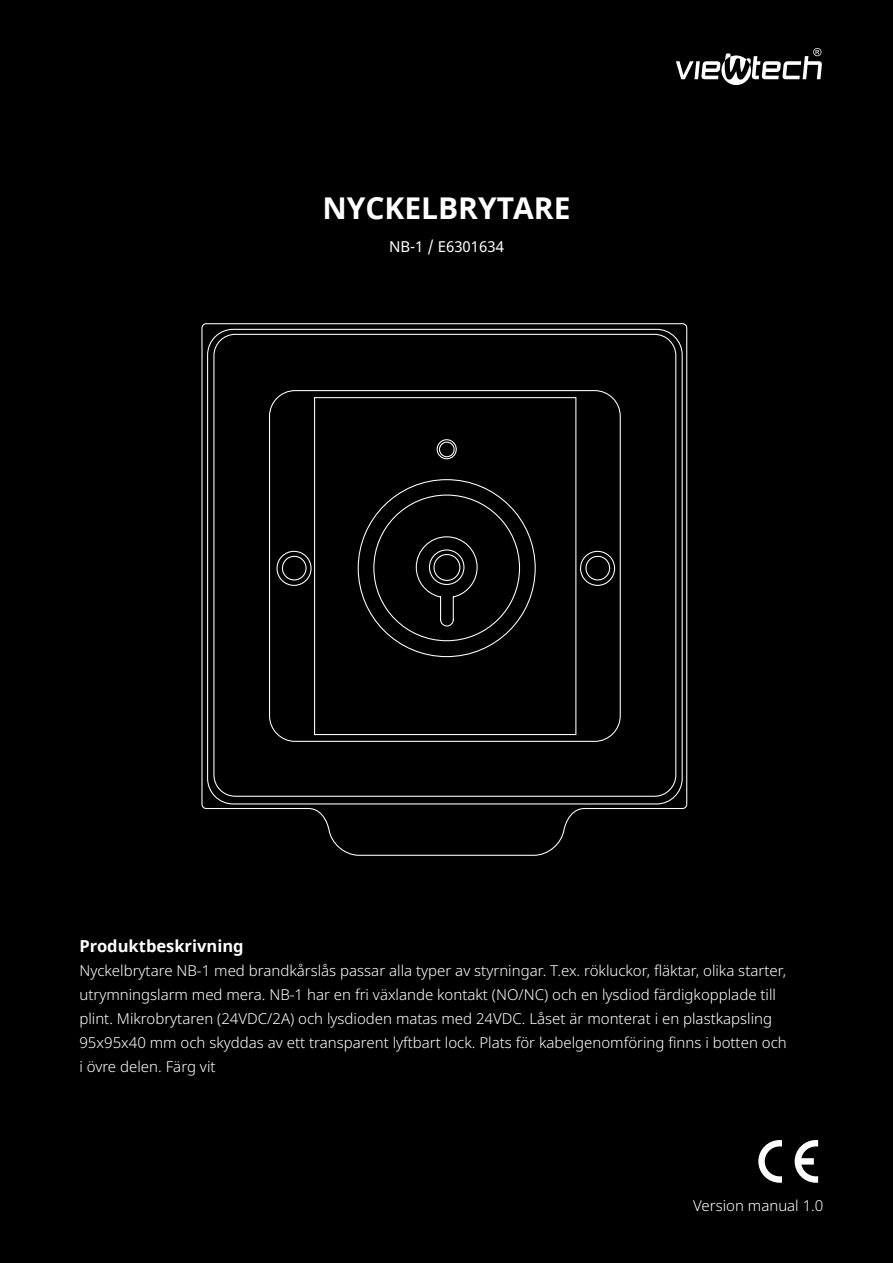
<style>
.page{position:relative;width:893px;height:1263px;background:#000}
.page>*{position:absolute;margin:0;border:0;box-sizing:border-box;transform-origin:0 0}
.t1{font:700 30px "Noto Sans";color:#fff}
.t2{font:700 16.5px "Noto Sans";color:#fff}
.t3{font:300 15px/24px "Noto Sans";color:#fff}
.t4{font:15px "Noto Sans";color:#fff}
</style>
<div class="page">
<svg style="left:795px;top:1140px;width:23px;height:43px"></svg>
<svg style="left:758px;top:1140px;width:24px;height:43px"></svg>
<svg style="left:676px;top:48px;width:146px;height:37px"></svg>
<svg style="left:201px;top:323px;width:487px;height:533px"></svg>
<p class="t1" style="left:322px;top:187px;width:249px">NYCKELBRYTARE</p>
<p class="t4" style="left:389px;top:236px;width:116px">NB-1 / E6301634</p>
<p class="t2" style="left:79px;top:934px;width:166px">Produktbeskrivning</p>
<p class="t3" style="left:79px;top:959px;width:709px">Nyckelbrytare NB-1 med brandkårslås passar alla typer av styrningar. T.ex. rökluckor, fläktar, olika starter, utrymningslarm med mera. NB-1 har en fri växlande kontakt (NO/NC) och en lysdiod färdigkopplade till plint. Mikrobrytaren (24VDC/2A) och lysdioden matas med 24VDC. Låset är monterat i en plastkapsling 95x95x40 mm och skyddas av ett transparent lyftbart lock. Plats för kabelgenomföring finns i botten och i övre delen. Färg vit</p>
<p class="t3" style="left:693px;top:1194px;width:132px">Version manual 1.0</p>
</div>
